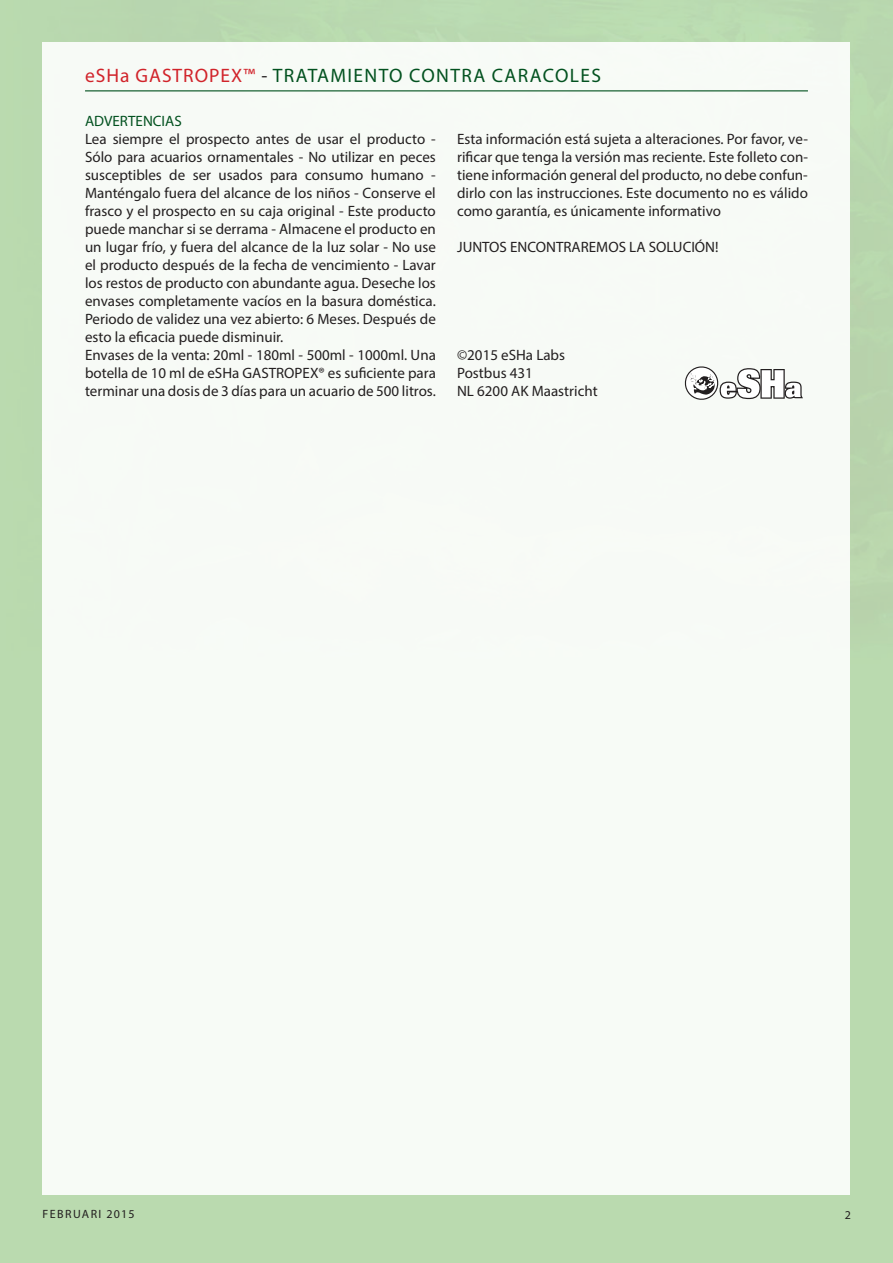
<style>
.page{position:relative;width:893px;height:1263px;background:#fff}
.page>*{position:absolute;margin:0;border:0;box-sizing:border-box;transform-origin:0 0}
.t1{font:19.5px "Myriad Pro";letter-spacing:.06em;color:#02511f}
.t2{font:15px/18px "Myriad Pro";color:#231f20}
.t3{font:15px "Myriad Pro";color:#02511f}
.t4{font:12px "Myriad Pro";letter-spacing:.12em;color:#231f20}
.s1{color:#d1232a}
.s2{color:#231f20}
</style>
<div class="page">
<div style="left:43px;top:43px;width:807px;height:1152px;background:#f7fbf6"></div>
<hr style="left:85px;top:90px;width:723px;height:1px;background:#02511f">
<svg style="left:685px;top:366px;width:118px;height:34px"></svg>
<h1 class="t1" style="left:85px;top:63px;width:518px"><span class="s1">eSHa GASTROPEX™</span> <span class="s2">-</span> TRATAMIENTO CONTRA CARACOLES</h1>
<p class="t3" style="left:85px;top:112px;width:37px">ADVERTEN</p>
<p class="t3" style="left:153px;top:112px;width:16px">CIAS</p>
<p class="t2" style="left:85px;top:130px;width:352px">Lea siempre el prospecto antes de usar el producto - Sólo para acuarios ornamentales - No utilizar en peces susceptibles de ser usados para consumo humano - Manténgalo fuera del alcance de los niños - Conserve el frasco y el prospecto en su caja original - Este producto puede manchar si se derrama - Almacene el producto en un lugar frío, y fuera del alcance de la luz solar - No use el producto después de la fecha de vencimiento - Lavar los restos de producto con abundante agua. Deseche los envases completamente vacíos en la basura doméstica.<br>Periodo de validez una vez abierto: 6 Meses. Después de esto la eficacia puede disminuir.<br>Envases de la venta: 20ml - 180ml - 500ml - 1000ml. Una botella de 10 ml de eSHa GASTRO</p>
<p class="t2" style="left:457px;top:130px;width:352px;text-align:justify">Esta información está sujeta a alteraciones. Por favor, ve&shy;rificar que tenga la versión mas reciente. Este folleto con&shy;tiene información general del producto, no debe confun&shy;dirlo con las instrucciones. Este documento no es válido como garantía, es únicamente informativo</p>
<p class="t2" style="left:457px;top:238px;width:16px">JUNTOS</p>
<p class="t2" style="left:510px;top:238px;width:36px">EN CONTRARE</p>
<p class="t2" style="left:596px;top:238px;width:62px">MOSLASOLU</p>
<p class="t2" style="left:683px;top:238px;width:37px">CIÓN!</p>
<p class="t2" style="left:457px;top:346px;width:142px">©2015 eSHa Labs<br>Postbus 431<br>NL 6200 AK Maastricht</p>
<p class="t2" style="left:85px;top:364px;width:352px;text-align:right">PEX® es suficiente para<br>terminar una dosis de 3 días para un acuario de 500 litros.</p>
<p class="t4" style="left:43px;top:1207px;width:94px">Februari 2015</p>
<p class="t4" style="left:845px;top:1207px;width:8px">2</p>
</div>
